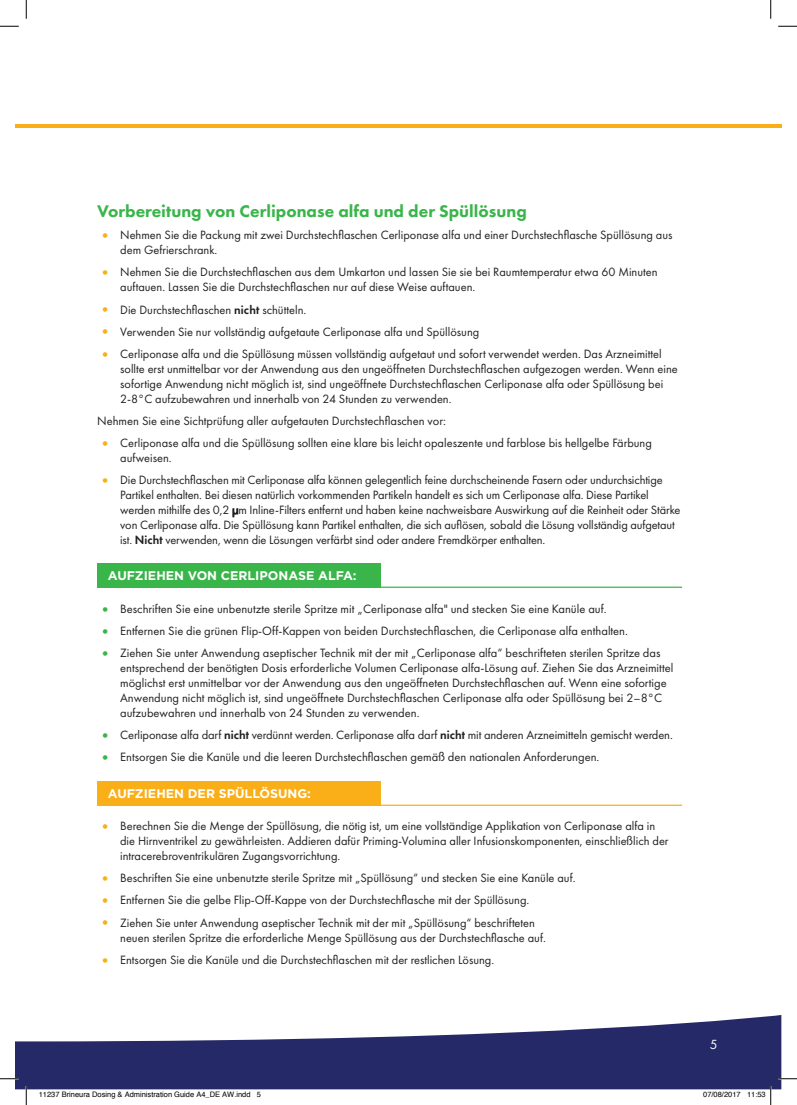
<style>
.page{position:relative;width:797px;height:1105px;background:#fff}
.page>*{position:absolute;margin:0;border:0;box-sizing:border-box;transform-origin:0 0}
.t1{font:800 17.5px "Futura PT";color:#3ab54a}
.t2{font:13.75px "Futura PT";color:#fff}
.t3{font:12.5px/15px "Futura PT";color:#231f20}
.t4{font:700 12.5px "Gotham";color:#fff}
.t5{font:7.5px "Helvetica";color:#000}
.s1{font-weight:800;font-size:16.25px;color:#faaf18}
.s2{font-weight:600}
.s3{font-weight:800;font-size:16.25px;color:#3ab54a}
</style>
<div class="page">
<div style="left:97px;top:781px;width:284px;height:24px;background:#faaf18"></div>
<div style="left:97px;top:563px;width:284px;height:24px;background:#3ab54a"></div>
<hr style="left:97px;top:587px;width:585px;height:1px;background:#3ab54a">
<hr style="left:97px;top:805px;width:585px;height:1px;background:#faaf18">
<svg style="left:233px;top:509px;width:5px;height:8px"></svg>
<hr style="left:16px;top:124px;width:765px;height:4px;background:#faaf18">
<svg style="left:16px;top:1015px;width:765px;height:74px;fill:#262967"></svg>
<svg style="left:0;top:25px;width:19px;height:2px"></svg>
<svg style="left:778px;top:25px;width:19px;height:2px"></svg>
<svg style="left:0;top:1078px;width:19px;height:1px"></svg>
<svg style="left:778px;top:1078px;width:19px;height:1px"></svg>
<svg style="left:25px;top:0;width:2px;height:19px"></svg>
<svg style="left:25px;top:1086px;width:2px;height:19px"></svg>
<svg style="left:770px;top:0;width:1px;height:19px"></svg>
<svg style="left:747px;top:1086px;width:24px;height:19px"></svg>
<h1 class="t1" style="left:97px;top:200px;width:431px">Vorbereitung von Cerliponase alfa und der Spüllösung</h1>
<p class="t3" style="left:120px;top:228px;width:554px;text-indent:-23px"><span class="s1">•</span> Nehmen Sie die Packung mit zwei Durchstechflaschen Cerliponase alfa und einer Durchstechflasche Spüllösung aus dem Gefrierschrank.</p>
<p class="t3" style="left:120px;top:265px;width:539px;text-indent:-23px"><span class="s1">•</span> Nehmen Sie die Durchstechflaschen aus dem Umkarton und lassen Sie sie bei Raumtemperatur etwa 60 Minuten auftauen. Lassen Sie die Durchstechflaschen nur auf diese Weise auftauen.</p>
<p class="t3" style="left:97px;top:302px;width:211px"><span class="s1">•</span> Die Durchstechflaschen <span class="s2">nicht</span> schütteln.</p>
<p class="t3" style="left:97px;top:324px;width:383px"><span class="s1">•</span> Verwenden Sie nur vollständig aufgetaute Cerliponase alfa und Spüllösung</p>
<p class="t3" style="left:120px;top:346px;width:559px;text-indent:-23px"><span class="s1">•</span> Cerliponase alfa und die Spüllösung müssen vollständig aufgetaut und sofort verwendet werden. Das Arzneimittel sollte erst unmittelbar vor der Anwendung aus den ungeöffneten Durchstechflaschen aufgezogen werden. Wenn eine sofortige Anwendung nicht möglich ist, sind ungeöffnete Durchstechflaschen Cerliponase alfa oder Spüllösung bei 2-8°C aufzubewahren und innerhalb von 24 Stunden zu verwenden.</p>
<p class="t3" style="left:97px;top:413px;width:350px">Nehmen Sie eine Sichtprüfung aller aufgetauten Durchstechflaschen vor:</p>
<p class="t3" style="left:120px;top:435px;width:533px;text-indent:-23px"><span class="s1">•</span> Cerliponase alfa und die Spüllösung sollten eine klare bis leicht opaleszente und farblose bis hellgelbe Färbung aufweisen.</p>
<p class="t3" style="left:120px;top:472px;width:562px;text-indent:-23px"><span class="s1">•</span> Die Durchstechflaschen mit Cerliponase alfa können gelegentlich feine durchscheinende Fasern oder undurchsichtige Partikel enthalten. Bei diesen natürlich vorkommenden Partikeln handelt es sich um Cerliponase alfa. Diese Partikel werden mithilfe des 0,2 μm Inline-Filters entfernt und haben keine nachweisbare Auswirkung auf die Reinheit oder Stärke von Cerliponase alfa. Die Spüllösung kann Partikel enthalten, die sich auflösen, sobald die Lösung vollständig aufgetaut ist. <span class="s2">Nicht</span> verwenden, wenn die Lösungen verfärbt sind oder andere Fremdkörper enthalten.</p>
<p class="t4" style="left:108px;top:567px;width:250px">AUFZIEHEN VON CERLIPONASE ALFA:</p>
<p class="t3" style="left:97px;top:601px;width:511px"><span class="s3">•</span> Beschriften Sie eine unbenutzte sterile Spritze mit „Cerliponase alfa" und stecken Sie eine Kanüle auf.</p>
<p class="t3" style="left:97px;top:623px;width:532px"><span class="s3">•</span> Entfernen Sie die grünen Flip-Off-Kappen von beiden Durchstechflaschen, die Cerliponase alfa enthalten.</p>
<p class="t3" style="left:120px;top:645px;width:554px;text-indent:-23px"><span class="s3">•</span> Ziehen Sie unter Anwendung aseptischer Technik mit der mit „Cerliponase alfa“ beschrifteten sterilen Spritze das entsprechend der benötigten Dosis erforderliche Volumen Cerliponase alfa-Lösung auf. Ziehen Sie das Arzneimittel möglichst erst unmittelbar vor der Anwendung aus den ungeöffneten Durchstechflaschen auf. Wenn eine sofortige Anwendung nicht möglich ist, sind ungeöffnete Durchstechflaschen Cerliponase alfa oder Spüllösung bei 2–8°C aufzubewahren und innerhalb von 24 Stunden zu verwenden.</p>
<p class="t3" style="left:97px;top:727px;width:577px"><span class="s3">•</span> Cerliponase alfa darf <span class="s2">nicht</span> verdünnt werden. Cerliponase alfa darf <span class="s2">nicht</span> mit anderen Arzneimitteln gemischt werden.</p>
<p class="t3" style="left:97px;top:750px;width:504px"><span class="s3">•</span> Entsorgen Sie die Kanüle und die leeren Durchstechflaschen gemäß den nationalen Anforderungen.</p>
<p class="t4" style="left:108px;top:785px;width:205px">AUFZIEHEN DER SPÜLLÖSUNG:</p>
<p class="t3" style="left:120px;top:818px;width:550px;text-indent:-23px"><span class="s1">•</span> Berechnen Sie die Menge der Spüllösung, die nötig ist, um eine vollständige Applikation von Cerliponase alfa in die Hirnventrikel zu gewährleisten. Addieren dafür Priming-Volumina aller Infusionskomponenten, einschließlich der intracerebroventrikulären Zugangsvorrichtung.</p>
<p class="t3" style="left:97px;top:871px;width:480px"><span class="s1">•</span> Beschriften Sie eine unbenutzte sterile Spritze mit „Spüllösung“ und stecken Sie eine Kanüle auf.</p>
<p class="t3" style="left:97px;top:893px;width:433px"><span class="s1">•</span> Entfernen Sie die gelbe Flip-Off-Kappe von der Durchstechflasche mit der Spüllösung.</p>
<p class="t3" style="left:120px;top:915px;width:427px;text-indent:-23px"><span class="s1">•</span> Ziehen Sie unter Anwendung aseptischer Technik mit der mit „Spüllösung“ beschrifteten neuen sterilen Spritze die erforderliche Menge Spüllösung aus der Durchstechflasche auf.</p>
<p class="t3" style="left:97px;top:952px;width:398px"><span class="s1">•</span> Entsorgen Sie die Kanüle und die Durchstechflaschen mit der restlichen Lösung.</p>
<p class="t2" style="left:709px;top:1036px;width:9px">5</p>
<p class="t5" style="left:39px;top:1089px;width:224px">11237 Brineura Dosing &amp; Administration Guide A4_DE AW.indd 5</p>
<p class="t5" style="left:703px;top:1089px;width:64px">07/08/2017 11:53</p>
</div>
